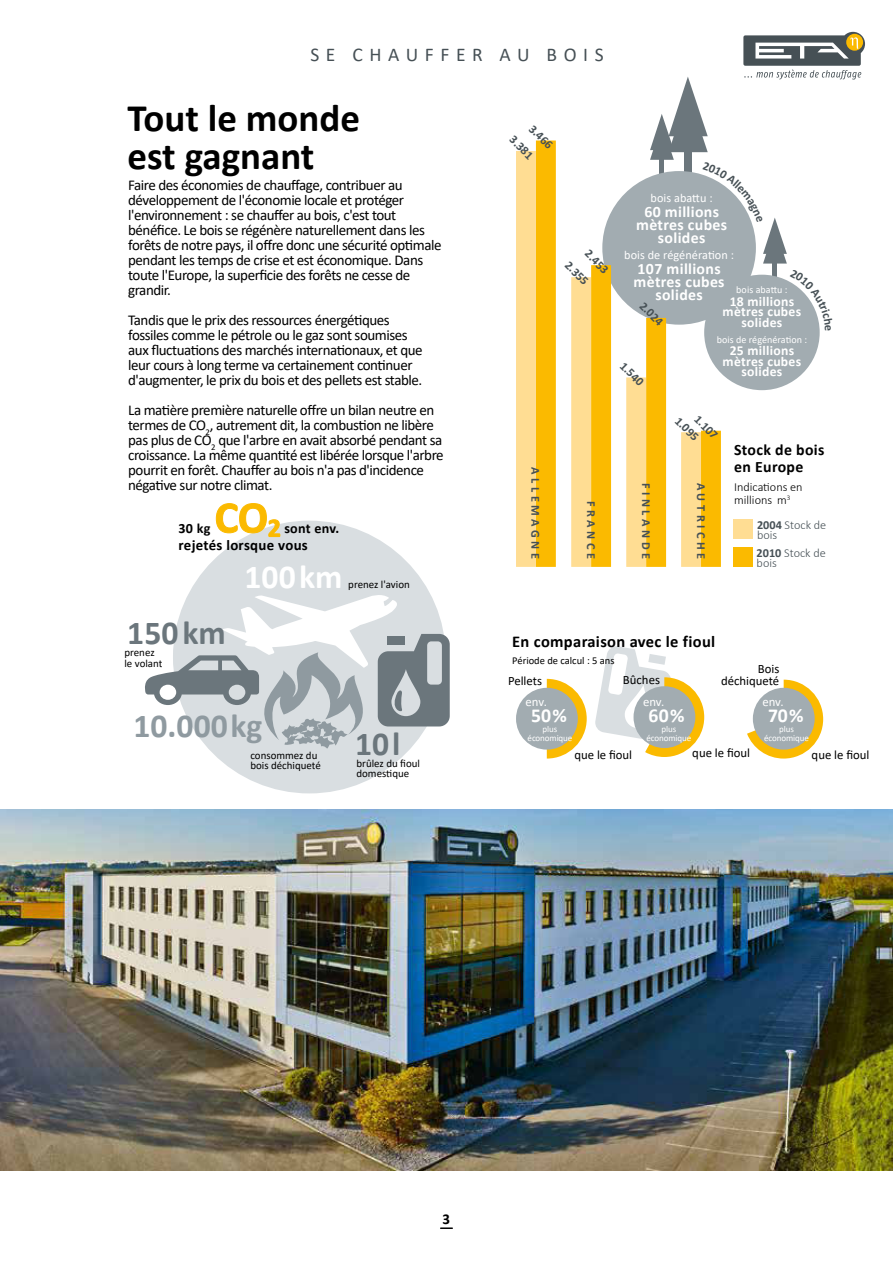
<style>
.page{position:relative;width:893px;height:1263px;background:#fff}
.page>*{position:absolute;margin:0;border:0;box-sizing:border-box;transform-origin:0 0}
.t1{font:700 39px/37.5px "Calibri";color:#000}
.t2{font:700 33.6px "Calibri";color:#6b767c}
.t3{font:700 33.6px "Calibri";color:#8f9aa0}
.t4{font:700 33.6px "Calibri";color:#fff}
.t5{font:700 19.8px "Calibri";color:#fff}
.t6{font:19.5px "Calibri";letter-spacing:.34em;color:#465055}
.t7{font:700 16.5px "Calibri";letter-spacing:.02em;color:#000}
.t8{font:700 15.9px/12.9px "Calibri";letter-spacing:.02em;color:#fff;text-align:center}
.t9{font:700 15.9px/17.2px "Calibri";letter-spacing:.02em;color:#000}
.t10{font:15px/15px "Calibri";letter-spacing:-.03em;color:#000}
.t11{font:700 15px "Calibri";color:#000}
.t12{font:700 14.85px "Calibri";letter-spacing:.02em;color:#000}
.t13{font:700 14.1px "Calibri";letter-spacing:.02em;color:#000}
.t14{font:700 13.65px/10.8px "Calibri";letter-spacing:.02em;color:#fff;text-align:center}
.t15{font:12.75px/12px "Calibri";color:#000;text-align:right}
.t16{font:12.75px "Calibri";letter-spacing:-.005em;color:#fff}
.t17{font:700 12.3px "Calibri";letter-spacing:.29em;color:#465055}
.t18{font:300 12.3px/10.1px "Calibri";color:#465055}
.t19{font:12.3px "Calibri";letter-spacing:.005em;color:#fff}
.t20{font:300 12.3px/12.9px "Calibri";color:#000}
.t21{font:10.95px/10.2px "Calibri";color:#000}
.t22{font:10.5px "Calibri";color:#000}
.t23{font:10.05px "Calibri";letter-spacing:.005em;color:#fff}
.t24{font:9px/9px "Calibri";letter-spacing:-.01em;color:#fff;text-align:center}
.s1{font-weight:700}
</style>
<div class="page">
<svg style="left:441px;top:1227px;width:11px;height:2px"></svg>
<div style="left:173px;top:521px;width:273px;height:272px;background:#d9dee1;border-radius:50%"></div>
<svg style="left:547px;top:679px;width:40px;height:79px"></svg>
<svg style="left:747px;top:680px;width:76px;height:78px"></svg>
<svg style="left:595px;top:646px;width:109px;height:111px"></svg>
<div style="left:516px;top:688px;width:62px;height:62px;background:#a2acb1;border-radius:50%"></div>
<div style="left:633px;top:686px;width:62px;height:62px;background:#a2acb1;border-radius:50%"></div>
<div style="left:753px;top:688px;width:62px;height:62px;background:#a2acb1;border-radius:50%"></div>
<svg style="left:215px;top:503px;width:66px;height:35px"></svg>
<div style="left:602px;top:171px;width:154px;height:154px;background:#a2acb1;border-radius:50%"></div>
<div style="left:704px;top:275px;width:116px;height:115px;background:#a2acb1;border-radius:50%"></div>
<div style="left:536px;top:140px;width:20px;height:427px;background:#fbba00"></div>
<div style="left:516px;top:151px;width:20px;height:416px;background:#ffdd93"></div>
<div style="left:571px;top:277px;width:20px;height:290px;background:#ffdd93"></div>
<div style="left:591px;top:265px;width:20px;height:302px;background:#fbba00"></div>
<div style="left:626px;top:377px;width:20px;height:190px;background:#ffdd93"></div>
<div style="left:646px;top:318px;width:20px;height:249px;background:#fbba00"></div>
<div style="left:681px;top:432px;width:20px;height:135px;background:#ffdd93"></div>
<div style="left:701px;top:431px;width:20px;height:136px;background:#fbba00"></div>
<div style="left:733px;top:519px;width:20px;height:20px;background:#ffdd93"></div>
<div style="left:733px;top:547px;width:20px;height:20px;background:#fbba00"></div>
<svg style="left:145px;top:594px;width:305px;height:156px"></svg>
<img style="left:0;top:810px;width:893px;height:360px">
<svg style="left:650px;top:32px;width:215px;height:299px"></svg>
<h3 class="t6" style="left:310px;top:41px;width:295px">SE CHAUFFER AU BOIS</h3>
<h1 class="t1" style="left:128px;top:99px;width:234px">Tout le monde est gagnant</h1>
<p class="t10" style="left:128px;top:177px;width:315px">Faire des économies de chauffage, contribuer au développement de l'économie locale et protéger l'environnement : se chauffer au bois, c'est tout bénéfice. Le bois se régénère naturellement dans les forêts de notre pays, il offre donc une sécurité optimale pendant les temps de crise et est économique. Dans toute l'Europe, la superficie des forêts ne cesse de grandir.</p>
<p class="t10" style="left:128px;top:312px;width:296px">Tandis que le prix des ressources énergétiques fossiles comme le pétrole ou le gaz sont soumises aux fluctuations des marchés internationaux, et que leur cours à long terme va certainement continuer d'augmenter, le prix du bois et des pellets est stable.</p>
<p class="t10" style="left:128px;top:402px;width:317px">La matière première naturelle offre un bilan neutre en termes de CO<sub>2</sub>, autrement dit, la combustion ne libère pas plus de CO<sub>2</sub> que l'arbre en avait absorbé pendant sa croissance. La même quantité est libérée lorsque l'arbre pourrit en forêt. Chauffer au bois n'a pas d'incidence négative sur notre climat.</p>
<p class="t13" style="left:179px;top:519px;width:34px">30 kg</p>
<p class="t13" style="left:284px;top:519px;width:56px">sont env.</p>
<p class="t12" style="left:179px;top:534px;width:131px">rejetés lorsque vous</p>
<h2 class="t4" style="left:245px;top:565px;width:99px">100km</h2>
<p class="t21" style="left:348px;top:579px;width:63px">prenez l'avion</p>
<h2 class="t2" style="left:127px;top:609px;width:100px">150 km</h2>
<p class="t21" style="left:124px;top:647px;width:39px">prenez le volant</p>
<h2 class="t3" style="left:134px;top:702px;width:130px">10.000 kg</h2>
<p class="t21" style="left:250px;top:750px;width:72px">consommez du bois déchiqueté</p>
<h2 class="t2" style="left:355px;top:732px;width:47px">10l</h2>
<p class="t21" style="left:356px;top:758px;width:65px">brûlez du fioul domestique</p>
<p class="t17" style="left:534px;top:124px;width:30px;rotate:45deg">3.466</p>
<p class="t17" style="left:515px;top:134px;width:30px;rotate:45deg">3.381</p>
<p class="t17" style="left:540px;top:467px;width:93px;rotate:90deg">ALLEMAGNE</p>
<p class="t17" style="left:590px;top:248px;width:30px;rotate:45deg">2.453</p>
<p class="t17" style="left:570px;top:260px;width:30px;rotate:45deg">2.355</p>
<p class="t19" style="left:650px;top:190px;width:64px">bois abattu :</p>
<p class="t8" style="left:636px;top:205px;width:93px">60 millions mètres cubes solides</p>
<p class="t19" style="left:624px;top:247px;width:111px">bois de régénération :</p>
<p class="t8" style="left:634px;top:262px;width:93px">107 millions mètres cubes solides</p>
<p class="t23" style="left:717px;top:332px;width:92px">bois de régénération :</p>
<p class="t14" style="left:723px;top:345px;width:80px">25 millions mètres cubes solides</p>
<p class="t23" style="left:736px;top:283px;width:53px">bois abattu :</p>
<p class="t14" style="left:723px;top:295px;width:80px">18 millions mètres cubes solides</p>
<p class="t17" style="left:645px;top:301px;width:30px;rotate:45deg">2.024</p>
<p class="t17" style="left:625px;top:361px;width:30px;rotate:45deg">1.540</p>
<p class="t17" style="left:595px;top:501px;width:60px;rotate:90deg">FRANCE</p>
<p class="t17" style="left:699px;top:414px;width:30px;rotate:45deg">1.107</p>
<p class="t17" style="left:680px;top:416px;width:30px;rotate:45deg">1.095</p>
<p class="t17" style="left:650px;top:483px;width:78px;rotate:90deg">FINLANDE</p>
<p class="t17" style="left:705px;top:483px;width:78px;rotate:90deg">AUTRICHE</p>
<p class="t9" style="left:734px;top:442px;width:92px">Stock de bois en Europe</p>
<p class="t20" style="left:734px;top:481px;width:70px">Indications en millions m<sup>3</sup></p>
<p class="t18" style="left:757px;top:519px;width:71px"><span class="s1">2004</span> Stock de bois</p>
<p class="t18" style="left:757px;top:547px;width:71px"><span class="s1">2010</span> Stock de bois</p>
<p class="t7" style="left:512px;top:629px;width:205px">En comparaison avec le fioul</p>
<p class="t22" style="left:512px;top:653px;width:104px">Période de calcul : 5 ans</p>
<p class="t15" style="left:508px;top:676px;width:36px">Pellets</p>
<p class="t15" style="left:623px;top:673px;width:39px">Bûches</p>
<p class="t15" style="left:721px;top:663px;width:60px">Bois déchiqueté</p>
<p class="t16" style="left:525px;top:693px;width:23px">env.</p>
<p class="t16" style="left:643px;top:693px;width:23px">env.</p>
<p class="t16" style="left:762px;top:693px;width:23px">env.</p>
<p class="t24" style="left:528px;top:725px;width:46px">plus économique</p>
<p class="t24" style="left:646px;top:725px;width:46px">plus économique</p>
<p class="t24" style="left:764px;top:724px;width:46px">plus économique</p>
<h3 class="t5" style="left:531px;top:709px;width:37px">50%</h3>
<h3 class="t5" style="left:649px;top:709px;width:37px">60%</h3>
<h3 class="t5" style="left:768px;top:709px;width:37px">70%</h3>
<p class="t15" style="left:692px;top:746px;width:59px">que le fioul</p>
<p class="t15" style="left:574px;top:748px;width:59px">que le fioul</p>
<p class="t15" style="left:812px;top:748px;width:59px">que le fioul</p>
<p class="t11" style="left:443px;top:1214px;width:9px">3</p>
</div>
